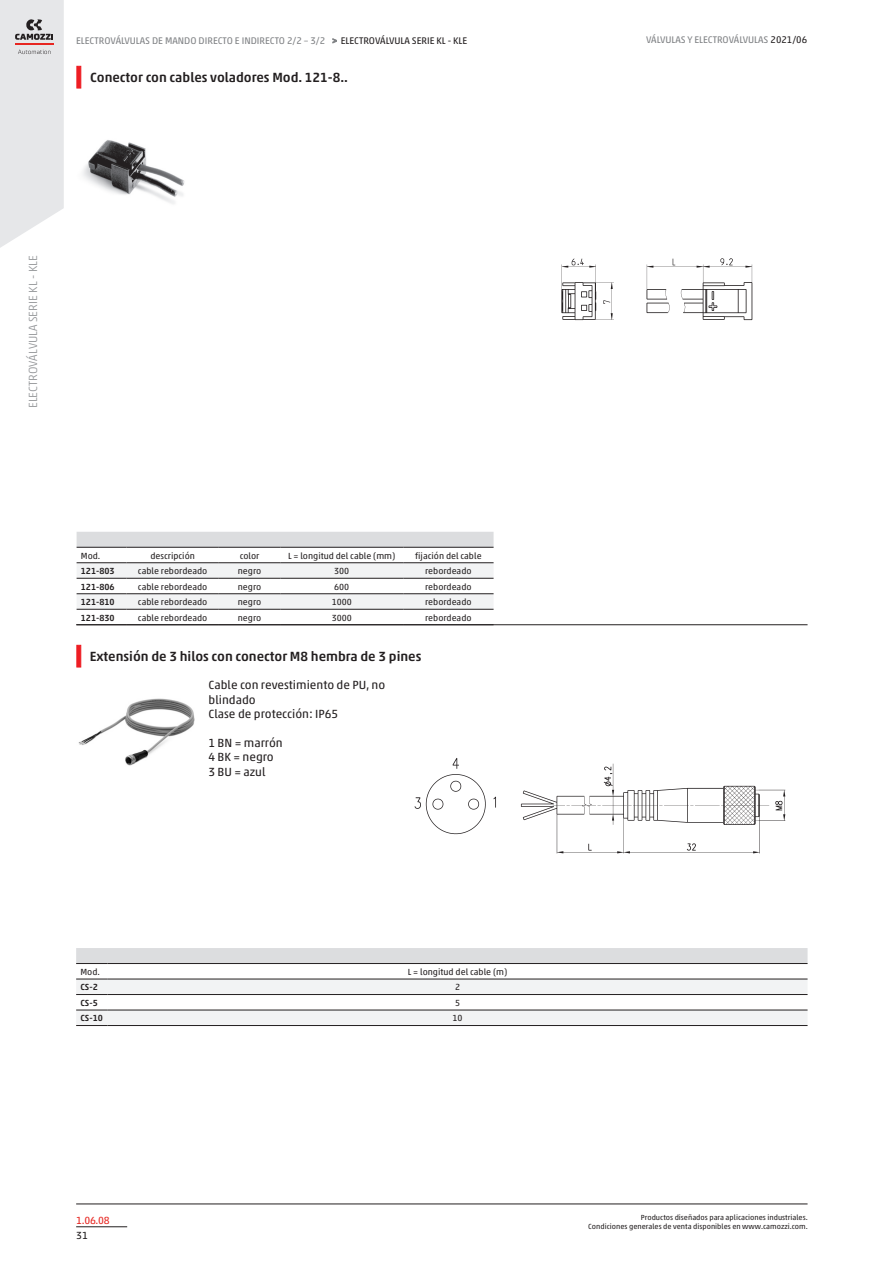
<style>
.page{position:relative;width:893px;height:1263px;background:#fff}
.page>*{position:absolute;margin:0;border:0;box-sizing:border-box;transform-origin:0 0}
.blockTitle_value{font:500 13.5px "Akko W1 G";color:#231f20}
.normal_value{font:12px/14.4px "Akko W1 G";color:#231f20}
.t1{font:300 12px "Akko W1 G";color:#939598}
.secL{font:10.5px "Akko W1 G";color:#e72621}
.sec4L{font:10.5px "Akko W1 G";color:#231f20}
.headTitleL{font:9.75px "Akko W1 G";color:#808285}
.footTitleL{font:9.75px "Akko W1 G";color:#808285}
.headTitleR{font:9.75px "Akko W1 G";color:#231f20}
.models_cell{font:9px "Akko W1 G";color:#231f20}
.models_header{font:9px "Akko W1 G";color:#231f20}
.models_row_header{font:500 9px "Akko W1 G";color:#231f20}
.models_model{font:9px "Akko W1 G";color:#231f20}
.footNotesL{font:7.5px "Akko W1 G";color:#231f20}
.s1{font-size:9px;color:#808285}
.s2{color:#231f20}
</style>
<div class="page">
<hr style="left:76px;top:1226px;width:51px;height:1px;background:#231f20">
<svg style="left:0;top:0;width:64px;height:248px"></svg>
<svg style="left:76px;top:66px;width:5px;height:22px"></svg>
<div style="left:77px;top:532px;width:417px;height:15px;background:#dcdddf"></div>
<svg style="left:77px;top:563px;width:417px;height:46px"></svg>
<hr style="left:77px;top:578px;width:50px;height:1px;background:#231f20">
<hr style="left:77px;top:593px;width:50px;height:1px;background:#231f20">
<hr style="left:77px;top:609px;width:50px;height:1px;background:#231f20">
<hr style="left:127px;top:578px;width:92px;height:1px;background:#231f20">
<hr style="left:127px;top:593px;width:92px;height:1px;background:#231f20">
<hr style="left:127px;top:609px;width:92px;height:1px;background:#231f20">
<hr style="left:219px;top:578px;width:61px;height:1px;background:#231f20">
<hr style="left:219px;top:593px;width:61px;height:1px;background:#231f20">
<hr style="left:219px;top:609px;width:61px;height:1px;background:#231f20">
<hr style="left:280px;top:578px;width:123px;height:1px;background:#231f20">
<hr style="left:280px;top:593px;width:123px;height:1px;background:#231f20">
<hr style="left:280px;top:609px;width:123px;height:1px;background:#231f20">
<hr style="left:403px;top:578px;width:91px;height:1px;background:#231f20">
<hr style="left:403px;top:593px;width:91px;height:1px;background:#231f20">
<hr style="left:403px;top:609px;width:91px;height:1px;background:#231f20">
<hr style="left:77px;top:547px;width:50px;height:1px;background:#231f20">
<hr style="left:77px;top:562px;width:50px;height:1px;background:#231f20">
<hr style="left:127px;top:547px;width:92px;height:1px;background:#231f20">
<hr style="left:127px;top:562px;width:92px;height:1px;background:#231f20">
<hr style="left:219px;top:547px;width:61px;height:1px;background:#231f20">
<hr style="left:219px;top:562px;width:61px;height:1px;background:#231f20">
<hr style="left:280px;top:547px;width:123px;height:1px;background:#231f20">
<hr style="left:280px;top:562px;width:123px;height:1px;background:#231f20">
<hr style="left:403px;top:547px;width:91px;height:1px;background:#231f20">
<hr style="left:403px;top:562px;width:91px;height:1px;background:#231f20">
<hr style="left:76px;top:624px;width:731px;height:1px;background:#231f20">
<img style="left:83px;top:140px;width:102px;height:64px">
<img style="left:561px;top:258px;width:192px;height:63px">
<svg style="left:76px;top:645px;width:5px;height:22px"></svg>
<div style="left:76px;top:948px;width:731px;height:15px;background:#dcdddf"></div>
<svg style="left:76px;top:980px;width:731px;height:45px"></svg>
<hr style="left:76px;top:994px;width:32px;height:1px;background:#231f20">
<hr style="left:76px;top:1010px;width:32px;height:1px;background:#231f20">
<hr style="left:76px;top:1025px;width:32px;height:1px;background:#231f20">
<hr style="left:108px;top:994px;width:699px;height:1px;background:#231f20">
<hr style="left:108px;top:1010px;width:699px;height:1px;background:#231f20">
<hr style="left:108px;top:1025px;width:699px;height:1px;background:#231f20">
<hr style="left:76px;top:963px;width:32px;height:1px;background:#231f20">
<hr style="left:76px;top:979px;width:32px;height:1px;background:#231f20">
<hr style="left:108px;top:963px;width:699px;height:1px;background:#231f20">
<hr style="left:108px;top:979px;width:699px;height:1px;background:#231f20">
<hr style="left:76px;top:1204px;width:731px;height:1px;background:#231f20">
<img style="left:78px;top:698px;width:117px;height:68px">
<img style="left:414px;top:758px;width:372px;height:96px">
<p class="headTitleL" style="left:76px;top:33px;width:251px">ELECTROVÁLVULAS DE MANDO DIRECTO E INDIRECTO 2/2 – 3/2</p>
<p class="headTitleR" style="left:332px;top:34px;width:137px"><span class="s1">&gt;</span> ELECTROVÁLVULA SERIE KL - KLE</p>
<p class="footTitleL" style="left:646px;top:33px;width:163px">VÁLVULAS Y ELECTROVÁLVULAS <span class="s2">2021/06</span></p>
<p class="blockTitle_value" style="left:90px;top:68px;width:259px">Conector con cables voladores Mod. 121-8..</p>
<p class="t1" style="left:24px;top:408px;width:154px;rotate:-90deg">ELECTROVÁLVULA SERIE KL - KLE</p>
<p class="models_model" style="left:81px;top:549px;width:21px">Mod.</p>
<p class="models_header" style="left:150px;top:549px;width:46px">descripción</p>
<p class="models_header" style="left:240px;top:549px;width:21px">color</p>
<p class="models_header" style="left:288px;top:549px;width:109px">L = longitud del cable (mm)</p>
<p class="models_header" style="left:415px;top:549px;width:68px">fijación del cable</p>
<p class="models_row_header" style="left:81px;top:564px;width:35px">121-803</p>
<p class="models_cell" style="left:138px;top:564px;width:71px">cable rebordeado</p>
<p class="models_cell" style="left:238px;top:564px;width:25px">negro</p>
<p class="models_cell" style="left:334px;top:564px;width:17px">300</p>
<p class="models_cell" style="left:425px;top:564px;width:48px">rebordeado</p>
<p class="models_row_header" style="left:81px;top:580px;width:35px">121-806</p>
<p class="models_cell" style="left:138px;top:580px;width:71px">cable rebordeado</p>
<p class="models_cell" style="left:238px;top:580px;width:25px">negro</p>
<p class="models_cell" style="left:334px;top:580px;width:17px">600</p>
<p class="models_cell" style="left:425px;top:580px;width:48px">rebordeado</p>
<p class="models_row_header" style="left:81px;top:595px;width:35px">121-810</p>
<p class="models_cell" style="left:138px;top:595px;width:71px">cable rebordeado</p>
<p class="models_cell" style="left:238px;top:595px;width:25px">negro</p>
<p class="models_cell" style="left:332px;top:595px;width:22px">1000</p>
<p class="models_cell" style="left:425px;top:595px;width:48px">rebordeado</p>
<p class="models_row_header" style="left:81px;top:611px;width:35px">121-830</p>
<p class="models_cell" style="left:138px;top:611px;width:71px">cable rebordeado</p>
<p class="models_cell" style="left:238px;top:611px;width:25px">negro</p>
<p class="models_cell" style="left:332px;top:611px;width:22px">3000</p>
<p class="models_cell" style="left:425px;top:611px;width:48px">rebordeado</p>
<p class="blockTitle_value" style="left:90px;top:647px;width:333px">Extensión de 3 hilos con conector M8 hembra de 3 pines</p>
<p class="normal_value" style="left:209px;top:677px;width:178px">Cable con revestimiento de PU, no blindado</p>
<p class="normal_value" style="left:209px;top:706px;width:131px">Clase de protección: IP65</p>
<p class="normal_value" style="left:209px;top:735px;width:76px">1 BN = marrón<br>4 BK = negro<br>3 BU = azul</p>
<p class="models_model" style="left:80px;top:965px;width:21px">Mod.</p>
<p class="models_header" style="left:408px;top:965px;width:101px">L = longitud del cable (m)</p>
<p class="models_row_header" style="left:80px;top:980px;width:19px">CS-2</p>
<p class="models_cell" style="left:455px;top:981px;width:7px">2</p>
<p class="models_row_header" style="left:80px;top:996px;width:19px">CS-5</p>
<p class="models_cell" style="left:455px;top:996px;width:7px">5</p>
<p class="models_row_header" style="left:80px;top:1011px;width:24px">CS-10</p>
<p class="models_cell" style="left:453px;top:1012px;width:12px">10</p>
<p class="secL" style="left:76px;top:1212px;width:35px">1.06.08</p>
<p class="sec4L" style="left:76px;top:1228px;width:13px">31</p>
<p class="footNotesL" style="left:641px;top:1212px;width:168px">Productos diseñados para aplicaciones industriales.</p>
<p class="footNotesL" style="left:588px;top:1221px;width:221px">Condiciones generales de venta disponibles en www.camozzi.com.</p>
</div>
